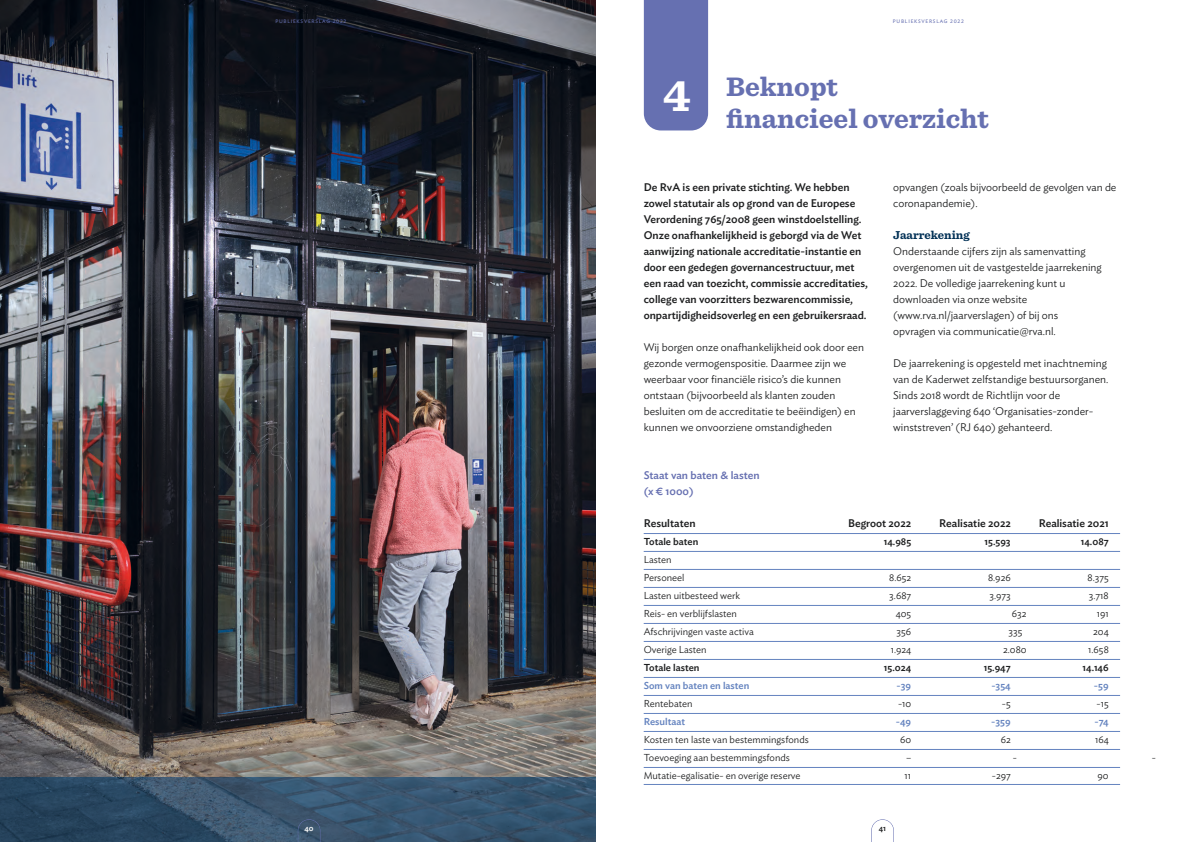
<style>
.page{position:relative;width:1191px;height:842px;background:#fff}
.page>*{position:absolute;margin:0;border:0;box-sizing:border-box;transform-origin:0 0}
.t1{font:700 46px "Sentinel";color:#fff}
.t2{font:700 28px/32px "Sentinel";color:#6670b1}
.t3{font:700 12px "Sentinel";color:#003055}
.t4{font:300 11px/16px "Ideal Sans";color:#1d1e1f}
.t5{font:500 11px/16px "Ideal Sans";color:#1d1e1f}
.t6{font:500 11px/16px "Ideal Sans";color:#6670b1}
.t7{font:300 10px "Ideal Sans";color:#1d1e1f}
.t8{font:500 10px "Ideal Sans";color:#1d1e1f}
.t9{font:500 10px "Ideal Sans";color:#6483bf}
.t10{font:500 8px "Ideal Sans";color:#fff}
.t11{font:500 8px "Ideal Sans";color:#1d1e1f}
.t12{font:5px "Ideal Sans";letter-spacing:.15em;color:#6670b1}
</style>
<div class="page">
<img style="left:0;top:0;width:595px;height:777px">
<img style="left:0;top:777px;width:595px;height:65px">
<hr style="left:643px;top:784px;width:477px;height:1px;background:#6483bf">
<hr style="left:643px;top:767px;width:477px;height:1px;background:#6483bf">
<hr style="left:643px;top:749px;width:477px;height:1px;background:#6483bf">
<hr style="left:643px;top:731px;width:477px;height:1px;background:#6483bf">
<hr style="left:643px;top:713px;width:477px;height:1px;background:#6483bf">
<hr style="left:643px;top:695px;width:477px;height:1px;background:#6483bf">
<hr style="left:643px;top:677px;width:477px;height:1px;background:#6483bf">
<hr style="left:643px;top:659px;width:477px;height:1px;background:#6483bf">
<hr style="left:643px;top:641px;width:477px;height:1px;background:#6483bf">
<hr style="left:643px;top:623px;width:477px;height:1px;background:#6483bf">
<hr style="left:643px;top:605px;width:477px;height:1px;background:#6483bf">
<hr style="left:643px;top:587px;width:477px;height:1px;background:#6483bf">
<hr style="left:643px;top:569px;width:477px;height:1px;background:#6483bf">
<hr style="left:643px;top:551px;width:477px;height:1px;background:#6483bf">
<hr style="left:643px;top:533px;width:477px;height:1px;background:#6483bf">
<svg style="left:871px;top:819px;width:23px;height:23px"></svg>
<svg style="left:298px;top:819px;width:22px;height:23px"></svg>
<div style="left:644px;top:0;width:64px;height:130px;background:#6670b1"></div>
<p class="t12" style="left:275px;top:17px;width:73px">PUBLIEKSVERSLAG OPOO</p>
<p class="t10" style="left:304px;top:822px;width:11px">40</p>
<p class="t1" style="left:663px;top:61px;width:29px">4</p>
<p class="t12" style="left:893px;top:17px;width:73px">PUBLIEKSVERSLAG OPOO</p>
<h1 class="t2" style="left:726px;top:70px;width:264px">Beknopt<br>knancieel overzicht</h1>
<p class="t5" style="left:643px;top:179px;width:226px">De RvA is een private stichting. We hebben zowel statutair als op grond van de Europese Verordening 765/2008 geen winstdoelstelling.<br>Onze onakankelijkheid is geborgd via de Wet aanwijzing nationale accreditatie-instantie en door een gedegen governancestructuur, met een raad van toezicht, commissie accreditaties, college van voorzitters bezwarencommissie, onpartijdigheidsoverleg en een gebruikersraad.</p>
<p class="t4" style="left:643px;top:339px;width:222px">Wij borgen onze onagankelijkheid ook door een gezonde vermogenspositie. Daarmee zijn we weerbaar voor financiële risico’s die kunnen ontstaan (bijvoorbeeld als klanten zouden besluiten om de accreditatie te beëindigen) en kunnen we onvoorziene omstandigheden</p>
<p class="t6" style="left:643px;top:467px;width:117px">Staat van baten &amp; lasten (x l 1000)</p>
<p class="t4" style="left:893px;top:179px;width:225px">opvangen (zoals bijvoorbeeld de gevolgen van de coronapandemie).</p>
<p class="t3" style="left:893px;top:226px;width:78px">Jaarrekening</p>
<p class="t4" style="left:893px;top:243px;width:210px">Onderstaande cijfers zijn als samenvatting overgenomen uit de vastgestelde jaarrekening 2022. De volledige jaarrekening kunt u downloaden via onze website (www.rva.nl/jaarverslagen) of bij ons opvragen via communicatie@rva.nl.</p>
<p class="t4" style="left:893px;top:355px;width:217px">De jaarrekening is opgesteld met inachtneming van de Kaderwet zelfstandige bestuursorganen.<br>Sinds 2018 wordt de Richtlijn voor de jaarverslaggeving 640 ‘Organisaties-zonder&shy;winststreven’ (RJ 640) gehanteerd.</p>
<p class="t5" style="left:643px;top:515px;width:53px">Resultaten</p>
<p class="t5" style="left:848px;top:515px;width:65px">Begroot 2022</p>
<p class="t5" style="left:939px;top:515px;width:73px">Realisatie 2022</p>
<p class="t5" style="left:1038px;top:515px;width:72px">Realisatie 2021</p>
<p class="t8" style="left:643px;top:534px;width:56px">Totale baten</p>
<p class="t8" style="left:883px;top:534px;width:29px">14.985</p>
<p class="t8" style="left:984px;top:534px;width:28px">15.593</p>
<p class="t8" style="left:1080px;top:534px;width:29px">14.087</p>
<p class="t7" style="left:643px;top:552px;width:29px">Lasten</p>
<p class="t7" style="left:643px;top:570px;width:42px">Personeel</p>
<p class="t7" style="left:889px;top:570px;width:23px">8.652</p>
<p class="t7" style="left:988px;top:570px;width:24px">8.926</p>
<p class="t7" style="left:1087px;top:570px;width:23px">8.375</p>
<p class="t7" style="left:643px;top:588px;width:98px">Lasten uitbesteed werk</p>
<p class="t7" style="left:889px;top:588px;width:23px">3.687</p>
<p class="t7" style="left:989px;top:588px;width:23px">3.973</p>
<p class="t7" style="left:1089px;top:588px;width:21px">3.718</p>
<p class="t7" style="left:643px;top:606px;width:95px">Reis- en verblijfslasten</p>
<p class="t7" style="left:895px;top:606px;width:17px">405</p>
<p class="t7" style="left:1011px;top:606px;width:16px">632</p>
<p class="t7" style="left:1096px;top:606px;width:13px">191</p>
<p class="t7" style="left:643px;top:624px;width:112px">Afschrijvingen vaste activa</p>
<p class="t7" style="left:896px;top:624px;width:16px">356</p>
<p class="t7" style="left:1008px;top:624px;width:15px">335</p>
<p class="t7" style="left:1093px;top:624px;width:17px">204</p>
<p class="t7" style="left:643px;top:642px;width:65px">Overige Lasten</p>
<p class="t7" style="left:890px;top:642px;width:22px">1.924</p>
<p class="t7" style="left:1003px;top:642px;width:25px">2.080</p>
<p class="t7" style="left:1088px;top:642px;width:22px">1.658</p>
<p class="t8" style="left:643px;top:660px;width:57px">Totale lasten</p>
<p class="t8" style="left:884px;top:660px;width:29px">15.024</p>
<p class="t8" style="left:983px;top:660px;width:28px">15.947</p>
<p class="t8" style="left:1082px;top:660px;width:28px">14.146</p>
<p class="t9" style="left:643px;top:678px;width:107px">Som van baten en lasten</p>
<p class="t9" style="left:896px;top:678px;width:16px">-39</p>
<p class="t9" style="left:991px;top:678px;width:21px">-354</p>
<p class="t9" style="left:1094px;top:678px;width:16px">-59</p>
<p class="t7" style="left:643px;top:696px;width:50px">Rentebaten</p>
<p class="t7" style="left:898px;top:696px;width:15px">-10</p>
<p class="t7" style="left:1002px;top:696px;width:10px">-5</p>
<p class="t7" style="left:1096px;top:696px;width:14px">-15</p>
<p class="t9" style="left:643px;top:714px;width:43px">Resultaat</p>
<p class="t9" style="left:896px;top:714px;width:17px">-49</p>
<p class="t9" style="left:991px;top:714px;width:21px">-359</p>
<p class="t9" style="left:1094px;top:714px;width:16px">-74</p>
<p class="t7" style="left:643px;top:732px;width:167px">Kosten ten laste van bestemmingsfonds</p>
<p class="t7" style="left:900px;top:732px;width:13px">60</p>
<p class="t7" style="left:1000px;top:732px;width:11px">62</p>
<p class="t7" style="left:1095px;top:732px;width:15px">164</p>
<p class="t7" style="left:643px;top:750px;width:148px">Toevoeging aan bestemmingsfonds</p>
<p class="t7" style="left:906px;top:750px;width:7px">–</p>
<p class="t7" style="left:1013px;top:750px;width:6px">-</p>
<p class="t7" style="left:1151px;top:750px;width:6px">-</p>
<p class="t7" style="left:643px;top:768px;width:158px">Mutatie-egalisatie- en overige reserve</p>
<p class="t7" style="left:904px;top:768px;width:8px">11</p>
<p class="t7" style="left:991px;top:768px;width:20px">-297</p>
<p class="t7" style="left:1097px;top:768px;width:13px">90</p>
<p class="t11" style="left:879px;top:822px;width:9px">41</p>
</div>
